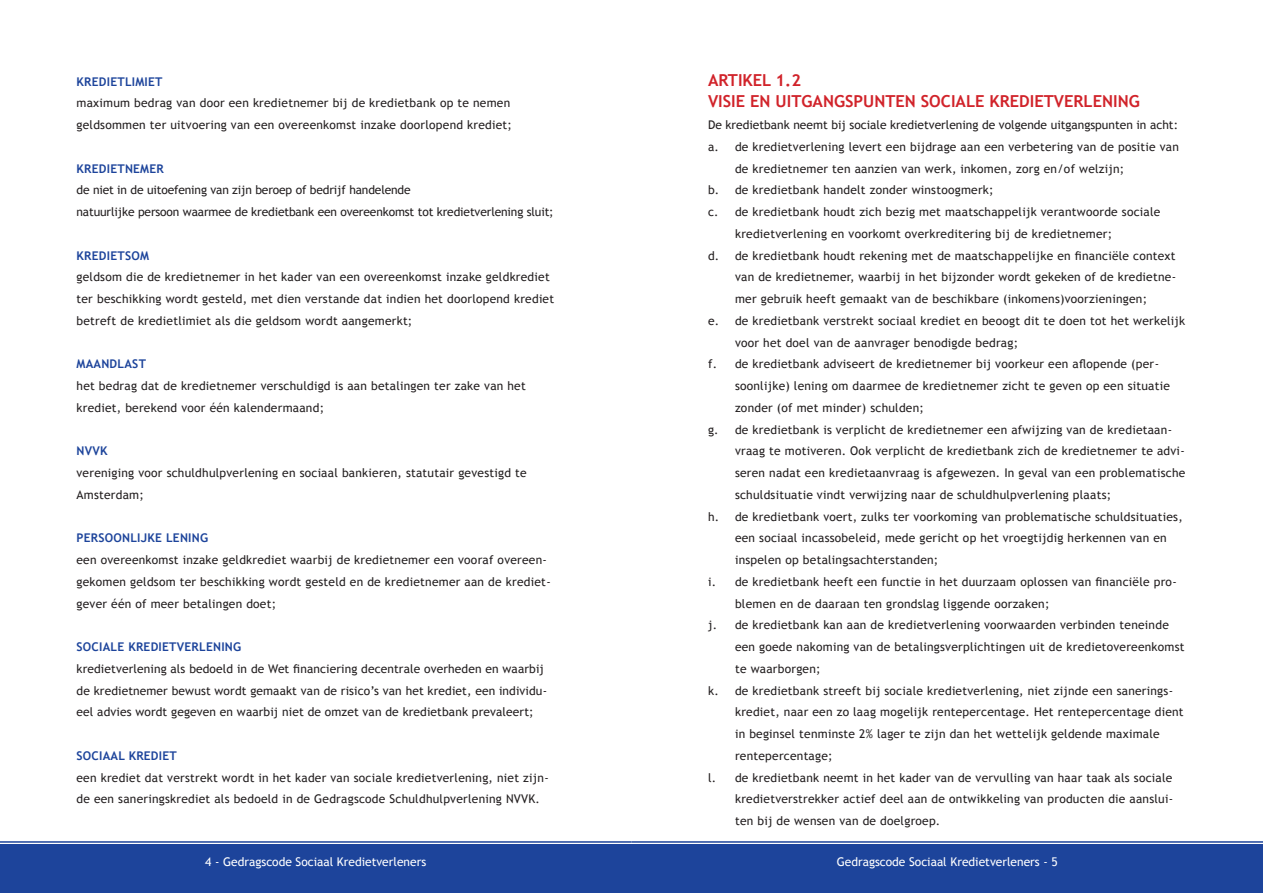
<style>
.page{position:relative;width:1263px;height:893px;background:#fff}
.page>*{position:absolute;margin:0;border:0;box-sizing:border-box;transform-origin:0 0}
.H2__artikel{font:700 16.5px "Trebuchet MS";color:#d1232a}
.PT{font:12px/21.8px "Trebuchet MS";letter-spacing:.02em;color:#231f20}
.PT-2{font:12px "Trebuchet MS";letter-spacing:-.01em;color:#231f20}
.t1{font:700 12px "Trebuchet MS";letter-spacing:.02em;color:#1d449b}
.PT-3{font:12px "Trebuchet MS";color:#231f20}
.t2{font:12px "Trebuchet MS";color:#fff}
</style>
<div class="page">
<div style="left:0;top:844px;width:631px;height:49px;background:#1d449b"></div>
<div style="left:631px;top:844px;width:632px;height:49px;background:#1d449b"></div>
<hr style="left:0;top:841px;width:631px;height:2px;background:#1d449b">
<hr style="left:631px;top:841px;width:632px;height:2px;background:#1d449b">
<h3 class="t1" style="left:77px;top:74px;width:88px">KREDIETLIMIET</h3>
<p class="PT" style="left:77px;top:92px;width:437px">maximum bedrag van door een kredietnemer bij de kredietbank op te nemen geldsommen ter uitvoering van een overeenkomst inzake doorlopend krediet;</p>
<h3 class="t1" style="left:77px;top:161px;width:89px">KREDIETNEMER</h3>
<p class="PT-2" style="left:77px;top:183px;width:336px">de niet in de uitoefening van zijn beroep of bedrijf handelende</p>
<p class="PT-2" style="left:77px;top:205px;width:479px">natuurlijke persoon waarmee de kredietbank een overeenkomst tot kredietverlening sluit;</p>
<h3 class="t1" style="left:77px;top:248px;width:74px">KREDIETSOM</h3>
<p class="PT" style="left:77px;top:266px;width:479px">geldsom die de kredietnemer in het kader van een overeenkomst inzake geldkrediet ter beschikking wordt gesteld, met dien verstande dat indien het doorlopend krediet betreft de kredietlimiet als die geldsom wordt aangemerkt;</p>
<h3 class="t1" style="left:77px;top:357px;width:71px">MAANDLAST</h3>
<p class="PT" style="left:77px;top:375px;width:451px">het bedrag dat de kredietnemer verschuldigd is aan betalingen ter zake van het krediet, berekend voor één kalendermaand;</p>
<h3 class="t1" style="left:77px;top:444px;width:33px">NVVK</h3>
<p class="PT" style="left:77px;top:462px;width:452px">vereniging voor schuldhulpverlening en sociaal bankieren, statutair gevestigd te<br>Amsterdam;</p>
<h3 class="t1" style="left:77px;top:531px;width:133px">PERSOONLIJKE LENING</h3>
<p class="PT" style="left:77px;top:549px;width:476px">een overeenkomst inzake geldkrediet waarbij de kredietnemer een vooraf overeen&shy;gekomen geldsom ter beschikking wordt gesteld en de kredietnemer aan de krediet&shy;gever één of meer betalingen doet;</p>
<h3 class="t1" style="left:77px;top:639px;width:166px">SOCIALE KREDIETVERLENING</h3>
<p class="PT" style="left:77px;top:658px;width:472px">kredietverlening als bedoeld in de Wet financiering decentrale overheden en waarbij de kredietnemer bewust wordt gemaakt van de risico’s van het krediet, een individu&shy;eel advies wordt gegeven en waarbij niet de omzet van de kredietbank prevaleert;</p>
<h3 class="t1" style="left:77px;top:748px;width:102px">SOCIAAL KREDIET</h3>
<p class="PT" style="left:77px;top:767px;width:474px">een krediet dat verstrekt wordt in het kader van sociale kredietverlening, niet zijn&shy;de een saneringskrediet als bedoeld in de Gedragscode Schuldhulpverlening NVVK.</p>
<p class="H2__artikel" style="left:708px;top:69px;width:94px">ARTIKEL 1.2</p>
<p class="H2__artikel" style="left:708px;top:91px;width:433px">VISIE EN UITGANGSPUNTEN SOCIALE KREDIETVERLENING</p>
<p class="PT-3" style="left:708px;top:118px;width:471px">De kredietbank neemt bij sociale kredietverlening de volgende uitgangspunten in acht:</p>
<p class="PT" style="left:735px;top:136px;width:445px;text-indent:-27px">a. de kredietverlening levert een bijdrage aan een verbetering van de positie van de kredietnemer ten aanzien van werk, inkomen, zorg en/of welzijn;</p>
<p class="PT" style="left:708px;top:179px;width:287px">b. de kredietbank handelt zonder winstoogmerk;</p>
<p class="PT" style="left:735px;top:201px;width:427px;text-indent:-27px">c. de kredietbank houdt zich bezig met maatschappelijk verantwoorde sociale kredietverlening en voorkomt overkreditering bij de kredietnemer;</p>
<p class="PT" style="left:735px;top:245px;width:443px;text-align:justify;text-indent:-27px">d. de kredietbank houdt rekening met de maatschappelijke en financiële context van de kredietnemer, waarbij in het bijzonder wordt gekeken of de kredietne&shy;mer gebruik heeft gemaakt van de beschikbare (inkomens)voorzieningen;</p>
<p class="PT" style="left:735px;top:310px;width:452px;text-indent:-27px">e. de kredietbank verstrekt sociaal krediet en beoogt dit te doen tot het werkelijk voor het doel van de aanvrager benodigde bedrag;</p>
<p class="PT" style="left:735px;top:353px;width:436px;text-indent:-27px">f. de kredietbank adviseert de kredietnemer bij voorkeur een aflopende (per&shy;soonlijke) lening om daarmee de kredietnemer zicht te geven op een situatie zonder (of met minder) schulden;</p>
<p class="PT" style="left:735px;top:419px;width:452px;text-indent:-27px">g. de kredietbank is verplicht de kredietnemer een afwijzing van de kredietaan&shy;vraag te motiveren. Ook verplicht de kredietbank zich de kredietnemer te advi&shy;seren nadat een kredietaanvraag is afgewezen. In geval van een problematische schuldsituatie vindt verwijzing naar de schuldhulpverlening plaats;</p>
<p class="PT" style="left:735px;top:506px;width:449px;text-indent:-27px">h. de kredietbank voert, zulks ter voorkoming van problematische schuldsituaties, een sociaal incassobeleid, mede gericht op het vroegtijdig herkennen van en inspelen op betalingsachterstanden;</p>
<p class="PT" style="left:735px;top:571px;width:443px;text-indent:-27px">i. de kredietbank heeft een functie in het duurzaam oplossen van financiële pro&shy;blemen en de daaraan ten grondslag liggende oorzaken;</p>
<p class="PT" style="left:735px;top:614px;width:451px;text-indent:-27px">j. de kredietbank kan aan de kredietverlening voorwaarden verbinden teneinde een goede nakoming van de betalingsverplichtingen uit de kredietovereenkomst te waarborgen;</p>
<p class="PT" style="left:735px;top:680px;width:450px;text-indent:-27px">k. de kredietbank streeft bij sociale kredietverlening, niet zijnde een sanerings&shy;krediet, naar een zo laag mogelijk rentepercentage. Het rentepercentage dient in beginsel tenminste 2% lager te zijn dan het wettelijk geldende maximale rentepercentage;</p>
<p class="PT" style="left:735px;top:767px;width:440px;text-align:justify;text-indent:-27px">l. de kredietbank neemt in het kader van de vervulling van haar taak als sociale kredietverstrekker actief deel aan de ontwikkeling van producten die aanslui&shy;ten bij de wensen van de doelgroep.</p>
<p class="t2" style="left:205px;top:855px;width:222px">4 - Gedragscode Sociaal Kredietverleners</p>
<p class="t2" style="left:837px;top:855px;width:222px">Gedragscode Sociaal Kredietverleners - 5</p>
</div>
